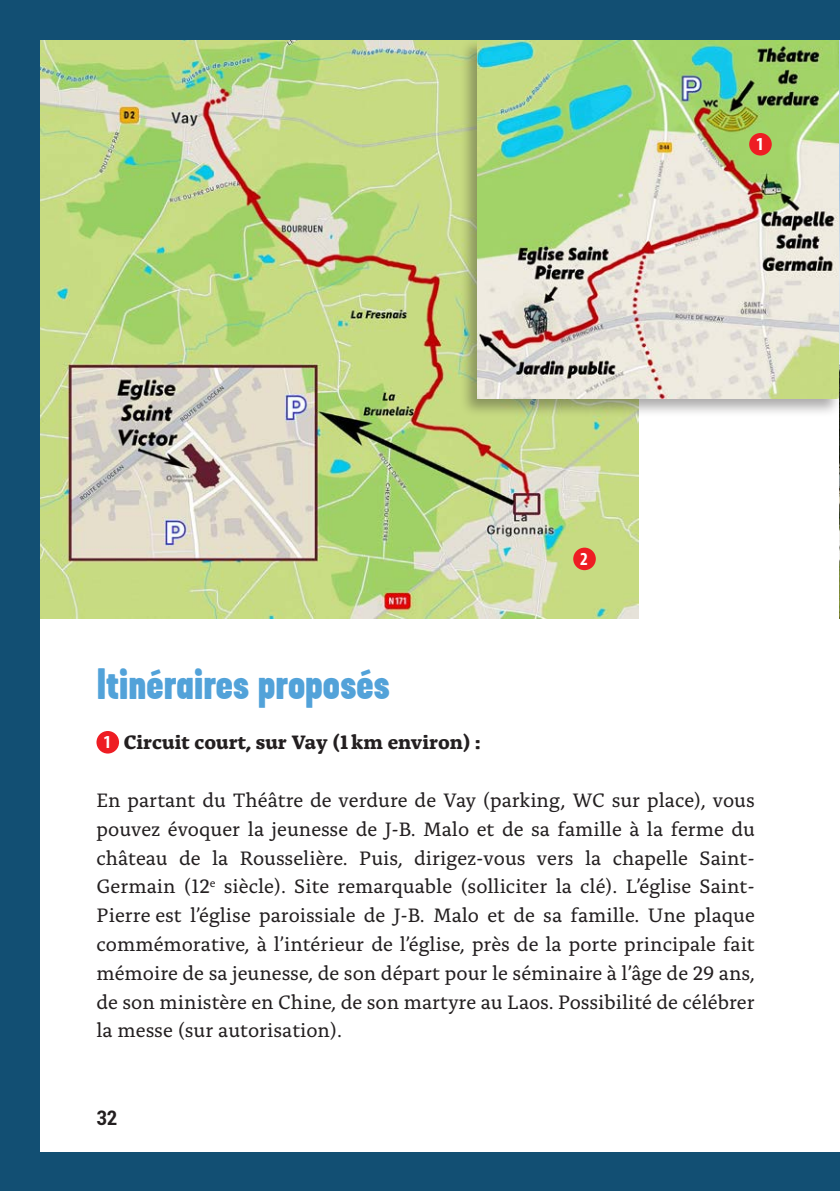
<style>
.page{position:relative;width:840px;height:1191px;background:#fff}
.page>*{position:absolute;margin:0;border:0;box-sizing:border-box;transform-origin:0 0}
.Intertitre_N1{font:900 44px "Garage Gothic";color:#52a2d9}
.texte_courant{font:20.4px/28.8px "Alda OTCEV";color:#231f20;text-align:justify}
.texte_courant-2{font:700 20.4px "Alda OTCEV";color:#231f20}
.t1{font:700 condensed 20px "Roboto";color:#231f20}
.t2{font:700 condensed 18.4px "Myriad Pro";color:#fff}
.s1{font-family:"Myriad Pro";font-stretch:condensed;font-size:18.4px;color:#fff}
</style>
<div class="page">
<div style="left:96px;top:731px;width:23px;height:22px;background:#ee1d23;border-radius:50%"></div>
<img style="left:40px;top:40px;width:598px;height:578px">
<div style="left:458px;top:37px;width:381px;height:380px;background:#231f20;opacity:.37"></div>
<img style="left:477px;top:40px;width:362px;height:358px">
<div style="left:748px;top:133px;width:23px;height:22px;background:#ee1d23;border-radius:50%"></div>
<div style="left:573px;top:547px;width:22px;height:23px;background:#ee1d23;border-radius:50%"></div>
<img style="left:839px;top:40px;width:1px;height:578px">
<div style="left:0;top:0;width:839px;height:40px;background:#124f73"></div>
<div style="left:0;top:1152px;width:839px;height:39px;background:#124f73"></div>
<div style="left:0;top:0;width:40px;height:1191px;background:#124f73"></div>
<p class="t2" style="left:580px;top:547px;width:9px">2</p>
<p class="t2" style="left:755px;top:133px;width:9px">1</p>
<p class="Intertitre_N1" style="left:96px;top:659px;width:295px">Itinéraires proposés</p>
<p class="texte_courant-2" style="left:103px;top:726px;width:378px"><span class="s1">1</span> Circuit court, sur Vay (1km environ) :</p>
<p class="texte_courant" style="left:96px;top:784px;width:659px">En partant du Théâtre de verdure de Vay (parking, WC sur place), vous pouvez évoquer la jeunesse de J-B. Malo et de sa famille à la ferme du château de la Rousselière. Puis, dirigez-vous vers la chapelle Saint-Germain (12<sup>e</sup> siècle). Site remarquable (solliciter la clé). L’église Saint-Pierre est l’église paroissiale de J-B. Malo et de sa famille. Une plaque commémorative, à l’intérieur de l’église, près de la porte principale fait mémoire de sa jeunesse, de son départ pour le séminaire à l’âge de 29 ans, de son ministère en Chine, de son martyre au Laos. Possibilité de célébrer la messe (sur autorisation).</p>
<p class="t1" style="left:96px;top:1104px;width:23px">32</p>
</div>
